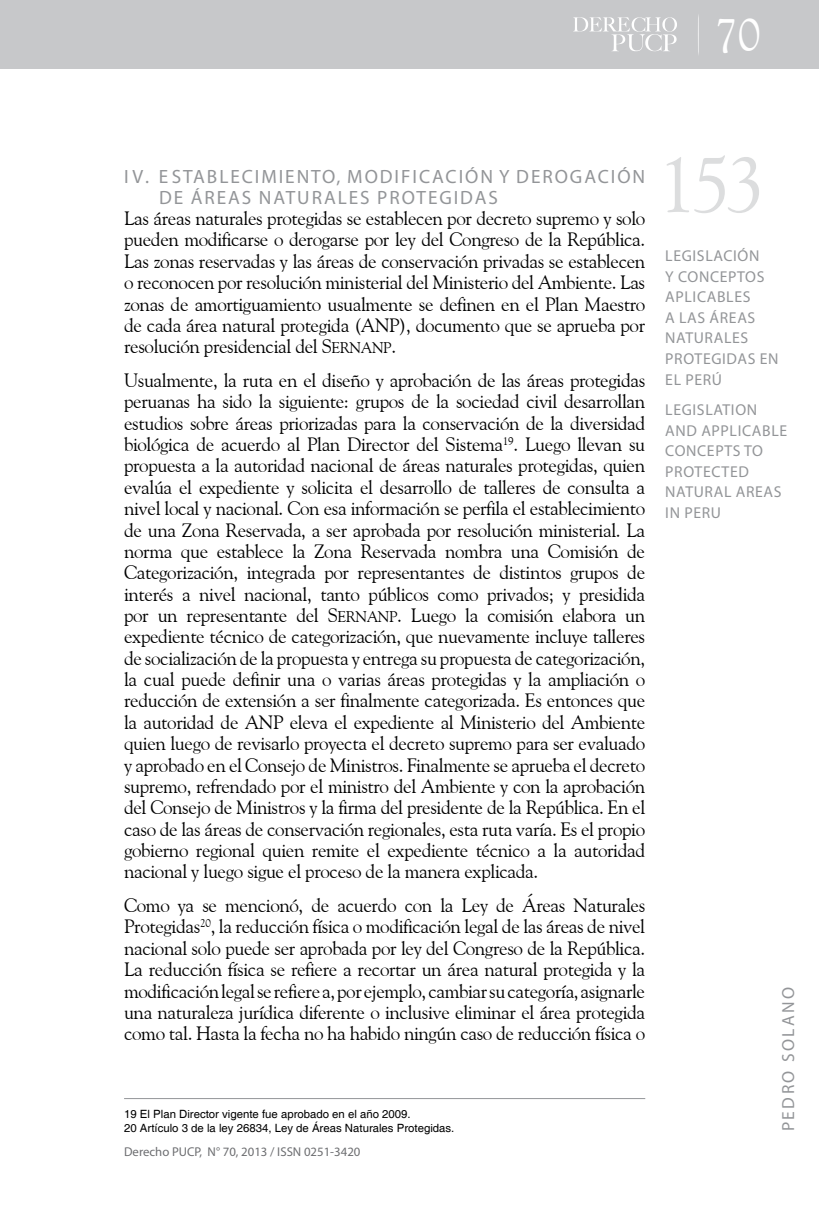
<style>
.page{position:relative;width:819px;height:1206px;background:#fff}
.page>*{position:absolute;margin:0;border:0;box-sizing:border-box;transform-origin:0 0}
.t1{font:78.75px "Goudy Old Style BT";color:#dcddde}
.t2{font:46.38px "Goudy Old Style BT";color:#fff}
.t3{font:19.25px/21.3px "Goudy Old Style BT";letter-spacing:-.02em;color:#000;text-align:justify}
.t4{font:19.25px/20.5px "Myriad Pro";letter-spacing:.1em;color:#939598}
.t5{font:17.5px "Myriad Pro";letter-spacing:.14em;color:#939598}
.t6{font:15.75px/20.7px "Myriad Pro";letter-spacing:.04em;color:#939598}
.t7{font:12.78px "Myriad Pro";color:#6d6e71}
.t8{font:11.38px/14px "Helvetica";color:#000}
.s1{font-family:"Goudy Old Style BT Roman SC800"}
.s2{font-family:"Goudy Old Style BT Roman SC800";font-size:15.4px}
</style>
<div class="page">
<div style="left:0;top:0;width:819px;height:69px;background:#c7c8ca"></div>
<svg style="left:573px;top:17px;width:104px;height:34px"></svg>
<hr style="left:124px;top:1098px;width:521px;height:1px;background:#939598">
<h2 class="t2" style="left:714px;top:6px;width:47px">70</h2>
<p class="t4" style="left:159px;top:166px;width:487px;text-indent:-35px">IV. E STABLECIMIENTO, MODIFICACIÓN Y DEROGACIÓN<br>DE ÁREAS NATURALES PROTEGIDAS</p>
<p class="t3" style="left:124px;top:207px;width:522px">Las áreas naturales protegidas se establecen por decreto supremo y solo pueden modificarse o derogarse por ley del Congreso de la República.<br>Las zonas reservadas y las áreas de conservación privadas se establecen o reconocen por resolución ministerial del Ministerio del Ambiente. Las zonas de amortiguamiento usualmente se definen en el Plan Maestro de cada área natural protegida (ANP), documento que se aprueba por resolución presidencial del <span class="s1">S</span><span class="s2">ERNANP</span>.</p>
<p class="t3" style="left:124px;top:369px;width:523px">Usualmente, la ruta en el diseño y aprobación de las áreas protegidas peruanas ha sido la siguiente: grupos de la sociedad civil desarrollan estudios sobre áreas priorizadas para la conservación de la diversidad biológica de acuerdo al Plan Director del Sistema<sup>19</sup>. Luego llevan su propuesta a la autoridad nacional de áreas naturales protegidas, quien evalúa el expediente y solicita el desarrollo de talleres de consulta a nivel local y nacional. Con esa información se perfila el establecimiento de una Zona Reservada, a ser aprobada por resolución ministerial. La norma que establece la Zona Reservada nombra una Comisión de Categorización, integrada por representantes de distintos grupos de interés a nivel nacional, tanto públicos como privados; y presidida por un representante del <span class="s1">S</span><span class="s2">ERNANP</span>. Luego la comisión elabora un expediente técnico de categorización, que nuevamente incluye talleres de socialización de la propuesta y entrega su propuesta de categorización, la cual puede definir una o varias áreas protegidas y la ampliación o reducción de extensión a ser finalmente categorizada. Es entonces que la autoridad de ANP eleva el expediente al Ministerio del Ambiente quien luego de revisarlo proyecta el decreto supremo para ser evaluado y aprobado en el Consejo de Ministros. Finalmente se aprueba el decreto supremo, refrendado por el ministro del Ambiente y con la aprobación del Consejo de Ministros y la firma del presidente de la República. En el caso de las áreas de conservación regionales, esta ruta varía. Es el propio gobierno regional quien remite el expediente técnico a la autoridad nacional y luego sigue el proceso de la manera explicada.</p>
<p class="t3" style="left:124px;top:894px;width:522px">Como ya se mencionó, de acuerdo con la Ley de Áreas Naturales Protegidas<sup>20</sup>, la reducción física o modificación legal de las áreas de nivel nacional solo puede ser aprobada por ley del Congreso de la República.<br>La reducción física se refiere a recortar un área natural protegida y la modificación legal se refiere a, por ejemplo, cambiar su categoría, asignarle una naturaleza jurídica diferente o inclusive eliminar el área protegida como tal. Hasta la fecha no ha habido ningún caso de reducción física o</p>
<p class="t8" style="left:124px;top:1106px;width:332px">19 El Plan Director vigente fue aprobado en el año 2009.<br>20 Artículo 3 de la ley 26834, Ley de Áreas Naturales Protegidas.</p>
<p class="t7" style="left:124px;top:1144px;width:160px">DERECHO PUCP, N° 70, 2013 / ISSN</p>
<p class="t7" style="left:304px;top:1144px;width:58px">0251-3420</p>
<h1 class="t1" style="left:657px;top:136px;width:109px">153</h1>
<p class="t6" style="left:665px;top:245px;width:115px">LEGISLACIÓN<br>Y CONCEPTOS<br>APLICABLES<br>A LAS ÁREAS<br>NATURALES<br>PROTEGIDAS EN<br>EL PERÚ</p>
<p class="t6" style="left:665px;top:399px;width:123px">LEGISLATION<br>AND APPLICABLE<br>CONCEPTS TO<br>PROTECTED<br>NATURAL AREAS<br>IN PERU</p>
<p class="t5" style="left:777px;top:1131px;width:146px;rotate:-90deg">P EDRO SOLANO</p>
</div>
